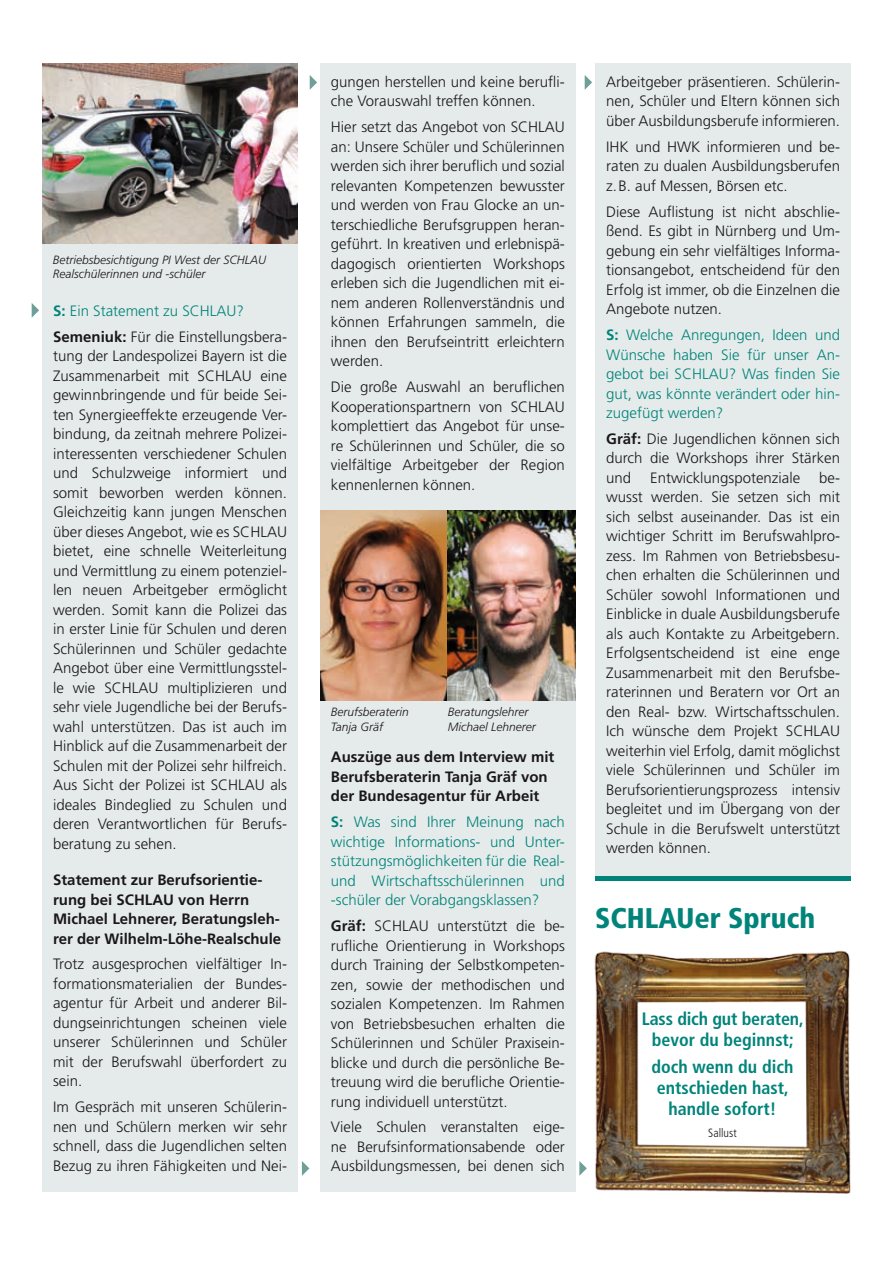
<style>
.page{position:relative;width:893px;height:1263px;background:#fff}
.page>*{position:absolute;margin:0;border:0;box-sizing:border-box;transform-origin:0 0}
.t1{font:900 condensed 28.5px "Frutiger";color:#00847a}
.t2{font:700 condensed 18px/21px "Frutiger";color:#00847a;text-align:center}
.t3{font:300 15px/19.5px "Frutiger";color:#1a171c;text-align:justify}
.t4{font:300 15px/19.5px "Frutiger";color:#00847a;text-align:justify}
.t5{font:700 15px/19.5px "Frutiger";color:#1a171c}
.t6{font:italic 300 12px/14.4px "Frutiger";color:#1a171c}
.t7{font:300 condensed 12px "Frutiger";color:#1a171c}
.s1{font-weight:700;color:#00847a}
.s2{color:#00847a}
.s3{font-weight:700}
</style>
<div class="page">
<div style="left:595px;top:63px;width:255px;height:815px;background:#e5ebea"></div>
<div style="left:320px;top:63px;width:255px;height:1128px;background:#e5ebea"></div>
<div style="left:42px;top:63px;width:255px;height:1128px;background:#e5ebea"></div>
<svg style="left:310px;top:75px;width:7px;height:15px"></svg>
<svg style="left:585px;top:75px;width:7px;height:15px"></svg>
<img style="left:320px;top:511px;width:255px;height:189px">
<img style="left:594px;top:950px;width:257px;height:244px">
<div style="left:595px;top:876px;width:255px;height:5px;background:#00847a"></div>
<svg style="left:302px;top:1161px;width:7px;height:15px"></svg>
<svg style="left:579px;top:1161px;width:8px;height:15px"></svg>
<svg style="left:32px;top:303px;width:7px;height:15px"></svg>
<img style="left:42px;top:63px;width:255px;height:180px">
<p class="t6" style="left:53px;top:253px;width:215px">Betriebsbesichtigung PI West der SCHLAU<br>Realschülerinnen und -schüler</p>
<p class="t3" style="left:53px;top:298px;width:235px;line-height:25.8px"><span class="s1">S:</span> <span class="s2">Ein Statement zu SCHLAU?<br></span><span class="s3">Semeniuk:</span> Für die Einstellungsbera-</p>
<p class="t3" style="left:53px;top:346px;width:235px">tung der Landespolizei Bayern ist die Zusammenarbeit mit SCHLAU eine gewinnbringende und für beide Sei&shy;ten Synergieeffekte erzeugende Ver&shy;bindung, da zeitnah mehrere Polizei&shy;interessenten verschiedener Schulen und Schulzweige informiert und somit beworben werden können.<br>Gleichzeitig kann jungen Menschen über dieses Angebot, wie es SCHLAU bietet, eine schnelle Weiterleitung und Vermittlung zu einem potenziel&shy;len neuen Arbeitgeber ermöglicht werden. Somit kann die Polizei das in erster Linie für Schulen und deren Schülerinnen und Schüler gedachte Angebot über eine Vermittlungsstel&shy;le wie SCHLAU multiplizieren und sehr viele Jugendliche bei der Berufs&shy;wahl unterstützen. Das ist auch im Hinblick auf die Zusammenarbeit der Schulen mit der Polizei sehr hilfreich.<br>Aus Sicht der Polizei ist SCHLAU als ideales Bindeglied zu Schulen und deren Verantwortlichen für Berufs&shy;beratung zu sehen.</p>
<p class="t5" style="left:53px;top:870px;width:230px">Statement zur Berufsorientie&shy;rung bei SCHLAU von Herrn<br>Michael Lehnerer, Beratungsleh&shy;rer der Wilhelm-Löhe-Realschule</p>
<p class="t3" style="left:53px;top:954px;width:235px">Trotz ausgesprochen vielfältiger In&shy;formationsmaterialien der Bundes&shy;agentur für Arbeit und anderer Bil&shy;dungseinrichtungen scheinen viele unserer Schülerinnen und Schüler mit der Berufswahl überfordert zu sein.</p>
<p class="t3" style="left:53px;top:1097px;width:235px">Im Gespräch mit unseren Schülerin&shy;nen und Schülern merken wir sehr schnell, dass die Jugendlichen selten Bezug zu ihren Fähigkeiten und Nei-</p>
<p class="t3" style="left:331px;top:72px;width:235px">gungen herstellen und keine berufli&shy;che Vorauswahl treffen können.</p>
<p class="t3" style="left:331px;top:117px;width:235px">Hier setzt das Angebot von SCHLAU an: Unsere Schüler und Schülerinnen werden sich ihrer beruflich und sozial relevanten Kompetenzen bewusster und werden von Frau Glocke an un&shy;terschiedliche Berufsgruppen heran&shy;geführt. In kreativen und erlebnispä&shy;dagogisch orientierten Workshops erleben sich die Jugendlichen mit ei&shy;nem anderen Rollenverständnis und können Erfahrungen sammeln, die ihnen den Berufseintritt erleichtern werden.</p>
<p class="t3" style="left:331px;top:377px;width:235px">Die große Auswahl an beruflichen Kooperationspartnern von SCHLAU komplettiert das Angebot für unse&shy;re Schülerinnen und Schüler, die so vielfältige Arbeitgeber der Region kennenlernen können.</p>
<p class="t6" style="left:331px;top:705px;width:79px">Berufsberaterin<br>Tanja Gräf</p>
<p class="t6" style="left:448px;top:705px;width:89px">Beratungslehrer<br>Michael Lehnerer</p>
<p class="t5" style="left:331px;top:747px;width:225px">Auszüge aus dem Interview mit<br>Berufsberaterin Tanja Gräf von der Bundesagentur für Arbeit</p>
<p class="t4" style="left:331px;top:812px;width:235px"><span class="s3">S:</span> Was sind Ihrer Meinung nach wichtige Informations- und Unter&shy;stützungsmöglichkeiten für die Real&shy;und Wirtschaftsschülerinnen und -schüler der Vorabgangsklassen?</p>
<p class="t3" style="left:331px;top:916px;width:235px"><span class="s3">Gräf:</span> SCHLAU unterstützt die be&shy;rufliche Orientierung in Workshops durch Training der Selbstkompeten&shy;zen, sowie der methodischen und sozialen Kompetenzen. Im Rahmen von Betriebsbesuchen erhalten die Schülerinnen und Schüler Praxisein&shy;blicke und durch die persönliche Be&shy;treuung wird die berufliche Orientie&shy;rung individuell unterstützt.</p>
<p class="t3" style="left:331px;top:1117px;width:235px">Viele Schulen veranstalten eige&shy;ne Berufsinformationsabende oder Ausbildungsmessen, bei denen sich</p>
<p class="t3" style="left:606px;top:72px;width:235px">Arbeitgeber präsentieren. Schülerin&shy;nen, Schüler und Eltern können sich über Ausbildungsberufe informieren.</p>
<p class="t3" style="left:606px;top:137px;width:235px">IHK und HWK informieren und be&shy;raten zu dualen Ausbildungsberufen z.B. auf Messen, Börsen etc.</p>
<p class="t3" style="left:606px;top:202px;width:235px">Diese Auflistung ist nicht abschlie&shy;ßend. Es gibt in Nürnberg und Um&shy;gebung ein sehr vielfältiges Informa&shy;tionsangebot, entscheidend für den Erfolg ist immer, ob die Einzelnen die Angebote nutzen.</p>
<p class="t4" style="left:606px;top:325px;width:235px"><span class="s3">S:</span> Welche Anregungen, Ideen und Wünsche haben Sie für unser An&shy;gebot bei SCHLAU? Was finden Sie gut, was könnte verändert oder hin&shy;zugefügt werden?</p>
<p class="t3" style="left:606px;top:429px;width:235px"><span class="s3">Gräf:</span> Die Jugendlichen können sich durch die Workshops ihrer Stärken und</p>
<p class="t3" style="left:606px;top:468px;width:235px;text-indent:213px">be&shy;wusst werden. Sie setzen sich mit sich selbst auseinander. Das ist ein wichtiger Schritt im Berufswahlpro&shy;zess. Im Rahmen von Betriebsbesu&shy;chen erhalten die Schülerinnen und Schüler sowohl Informationen und Einblicke in duale Ausbildungsberufe als auch Kontakte zu Arbeitgebern.<br>Erfolgsentscheidend ist eine enge Zusammenarbeit mit den Berufsbe&shy;raterinnen und Beratern vor Ort an den Real- bzw. Wirtschaftsschulen.<br>Ich wünsche dem Projekt SCHLAU weiterhin viel Erfolg, damit möglichst viele Schülerinnen und Schüler im Berufsorientierungsprozess intensiv begleitet und im Übergang von der Schule in die Berufswelt unterstützt werden können.</p>
<p class="t3" style="left:650px;top:468px;width:152px">Entwicklungspotenziale</p>
<h1 class="t1" style="left:595px;top:901px;width:222px">SCHLAUer Spruch</h1>
<p class="t2" style="left:642px;top:1008px;width:163px">Lass dich gut beraten, bevor du beginnst;</p>
<p class="t2" style="left:652px;top:1056px;width:143px">doch wenn du dich entschieden hast, handle sofort!</p>
<p class="t7" style="left:708px;top:1126px;width:30px">Sallust</p>
</div>
